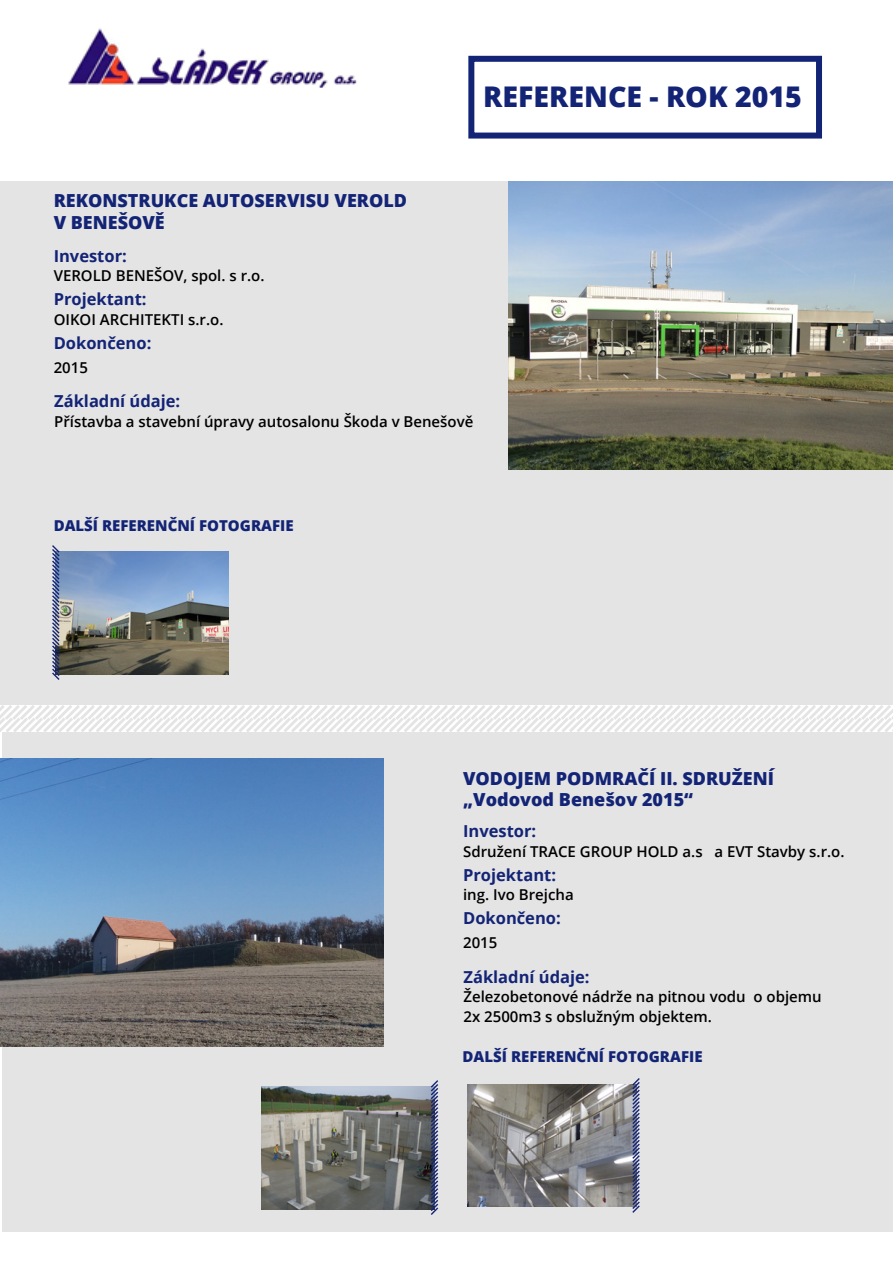
<style>
.page{position:relative;width:893px;height:1263px;background:#fff}
.page>*{position:absolute;margin:0;border:0;box-sizing:border-box;transform-origin:0 0}
.t1{font:800 28.5px "Open Sans";color:#132476}
.t2{font:800 18px/21.6px "Open Sans";color:#132476}
.t3{font:700 16.5px "Open Sans";color:#132476}
.t4{font:600 15px/19.5px "Open Sans";color:#000}
.t5{font:800 15px "Open Sans";color:#132476}
</style>
<div class="page">
<div style="left:0;top:182px;width:893px;height:523px;background:#e4e4e4"></div>
<svg style="left:0;top:705px;width:893px;height:30px"></svg>
<div style="left:3px;top:732px;width:890px;height:500px;background:#e4e4e4"></div>
<img style="left:68px;top:28px;width:289px;height:60px">
<img style="left:509px;top:182px;width:384px;height:288px">
<img style="left:0;top:758px;width:384px;height:288px">
<img style="left:61px;top:551px;width:168px;height:123px">
<img style="left:468px;top:1084px;width:163px;height:123px">
<svg style="left:52px;top:545px;width:9px;height:135px"></svg>
<svg style="left:631px;top:1078px;width:9px;height:135px"></svg>
<div style="left:468px;top:56px;width:354px;height:83px;border:6px solid #132476"></div>
<img style="left:261px;top:1086px;width:168px;height:123px">
<svg style="left:429px;top:1080px;width:10px;height:135px"></svg>
<h1 class="t1" style="left:483px;top:75px;width:320px">REFERENCE - ROK 2015</h1>
<p class="t2" style="left:54px;top:189px;width:355px">REKONSTRUKCE AUTOSERVISU VEROLD<br>V BENEŠOVĚ</p>
<p class="t3" style="left:54px;top:244px;width:75px">Investor:</p>
<p class="t4" style="left:54px;top:266px;width:212px">VEROLD BENEŠOV, spol. s r.o.</p>
<p class="t3" style="left:54px;top:287px;width:94px">Projektant:</p>
<p class="t4" style="left:54px;top:309px;width:171px">OIKOI ARCHITEKTI s.r.o.</p>
<p class="t3" style="left:54px;top:331px;width:99px">Dokončeno:</p>
<p class="t4" style="left:54px;top:357px;width:36px">2015</p>
<p class="t3" style="left:54px;top:390px;width:128px">Základní údaje:</p>
<p class="t4" style="left:54px;top:411px;width:421px">Přístavba a stavební úpravy autosalonu Škoda v Benešově</p>
<p class="t5" style="left:54px;top:515px;width:241px">DALŠÍ REFERENČNÍ FOTOGRAFIE</p>
<p class="t2" style="left:463px;top:766px;width:312px">VODOJEM PODMRAČÍ II. SDRUŽENÍ „Vodovod Benešov 2015“</p>
<p class="t3" style="left:463px;top:819px;width:75px">Investor:</p>
<p class="t4" style="left:463px;top:841px;width:383px">Sdružení TRACE GROUP HOLD a.s a EVT Stavby s.r.o.</p>
<p class="t3" style="left:463px;top:863px;width:94px">Projektant:</p>
<p class="t4" style="left:463px;top:885px;width:112px">ing. Ivo Brejcha</p>
<p class="t3" style="left:463px;top:906px;width:99px">Dokončeno:</p>
<p class="t4" style="left:463px;top:933px;width:36px">2015</p>
<p class="t3" style="left:463px;top:965px;width:128px">Základní údaje:</p>
<p class="t4" style="left:463px;top:987px;width:360px">Železobetonové nádrže na pitnou vodu o objemu<br>2x 2500m3 s obslužným objektem.</p>
<p class="t5" style="left:463px;top:1045px;width:241px">DALŠÍ REFERENČNÍ FOTOGRAFIE</p>
</div>
